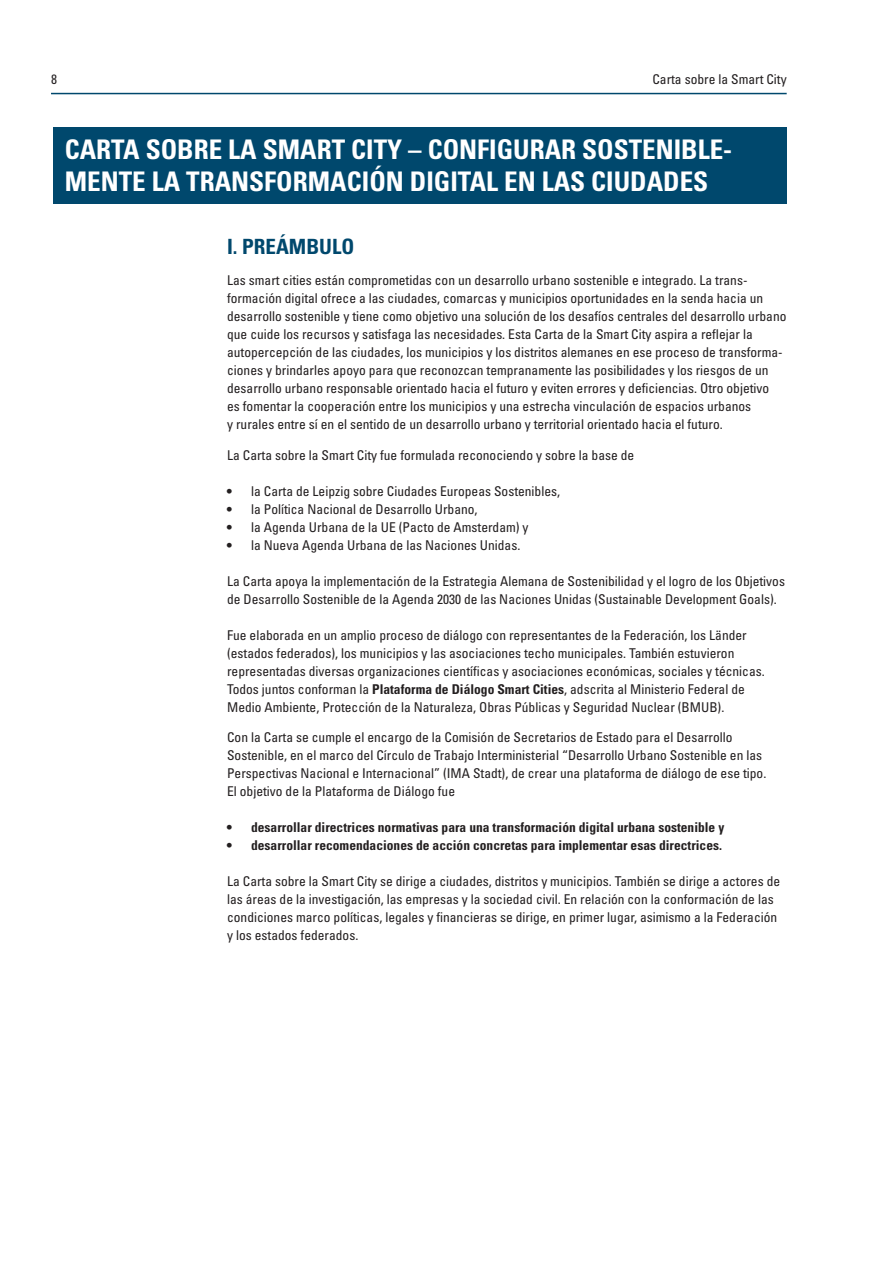
<style>
.page{position:relative;width:893px;height:1263px;background:#fff}
.page>*{position:absolute;margin:0;border:0;box-sizing:border-box;transform-origin:0 0}
.t1{font:700 condensed 27px/32.4px "Univers LT Pro";color:#fff}
.t2{font:700 condensed 21px "Univers LT Pro";color:#00486d}
.t3{font:condensed 13.5px/18px "Univers LT Pro";color:#231f20}
.t4{font:700 condensed 13.5px "Univers LT Pro";color:#231f20}
.s1{font-weight:700}
.s2{font-weight:400}
</style>
<div class="page">
<div style="left:53px;top:128px;width:734px;height:76px;background:#00486d"></div>
<hr style="left:51px;top:93px;width:736px;height:1px;background:#00486d">
<p class="t3" style="left:51px;top:72px;width:7px">8</p>
<p class="t3" style="left:652px;top:72px;width:136px">Carta sobre la Smart City</p>
<h1 class="t1" style="left:65px;top:135px;width:669px">CARTA SOBRE LA SMART CITY – CONFIGURAR SOSTENIBLE-<br>MENTE LA TRANSFORMACIÓN DIGITAL EN LAS CIUDADES</h1>
<h2 class="t2" style="left:227px;top:239px;width:129px">I. PREÁMBULO</h2>
<p class="t3" style="left:227px;top:272px;width:561px">Las smart cities están comprometidas con un desarrollo urbano sostenible e integrado. La trans&shy;formación digital ofrece a las ciudades, comarcas y municipios oportunidades en la senda hacia un desarrollo sostenible y tiene como objetivo una solución de los desafíos centrales del desarrollo urbano que cuide los recursos y satisfaga las necesidades. Esta Carta de la Smart City aspira a reflejar la autopercepción de las ciudades, los municipios y los distritos alemanes en ese proceso de transforma&shy;ciones y brindarles apoyo para que reconozcan tempranamente las posibilidades y los riesgos de un desarrollo urbano responsable orientado hacia el futuro y eviten errores y deficiencias. Otro objetivo<br>es fomentar la cooperación entre los municipios y una estrecha vinculación de espacios urbanos<br>y rurales entre sí en el sentido de un desarrollo urbano y territorial orientado hacia el futuro.</p>
<p class="t3" style="left:227px;top:447px;width:409px">La Carta sobre la Smart City fue formulada reconociendo y sobre la base de</p>
<p class="t3" style="left:227px;top:483px;width:334px">• la Carta de Leipzig sobre Ciudades Europeas Sostenibles,</p>
<p class="t3" style="left:227px;top:501px;width:252px">• la Política Nacional de Desarrollo Urbano,</p>
<p class="t3" style="left:227px;top:519px;width:303px">• la Agenda Urbana de la UE (Pacto de Amsterdam) y</p>
<p class="t3" style="left:227px;top:537px;width:295px">• la Nueva Agenda Urbana de las Naciones Unidas.</p>
<p class="t3" style="left:227px;top:573px;width:559px">La Carta apoya la implementación de la Estrategia Alemana de Sostenibilidad y el logro de los Objetivos de Desarrollo Sostenible de la Agenda 2030 de las Naciones Unidas (Sustainable Development Goals).</p>
<p class="t3" style="left:227px;top:627px;width:539px">Fue elaborada en un amplio proceso de diálogo con representantes de la Federación, los Länder (estados federados), los municipios y las asociaciones techo municipales. También estuvieron representadas diversas organizaciones científicas y asociaciones económicas, sociales y técnicas.<br>Todos juntos conforman la <span class="s1">Plataforma de Diálogo Smart Cities</span>, adscrita al Ministerio Federal de Medio Ambiente, Protección de la Naturaleza, Obras Públicas y Seguridad Nuclear (BMUB).</p>
<p class="t3" style="left:227px;top:730px;width:541px">Con la Carta se cumple el encargo de la Comisión de Secretarios de Estado para el Desarrollo Sostenible, en el marco del Círculo de Trabajo Interministerial “Desarrollo Urbano Sostenible en las Perspectivas Nacional e Internacional” (IMA Stadt), de crear una plataforma de diálogo de ese tipo.<br>El objetivo de la Plataforma de Diálogo fue</p>
<p class="t4" style="left:227px;top:823px;width:499px"><span class="s2">•</span> desarrollar directrices normativas para una transformación digital urbana sostenible y</p>
<p class="t4" style="left:227px;top:841px;width:496px"><span class="s2">•</span> desarrollar recomendaciones de acción concretas para implementar esas directrices.</p>
<p class="t3" style="left:227px;top:874px;width:555px">La Carta sobre la Smart City se dirige a ciudades, distritos y municipios. También se dirige a actores de las áreas de la investigación, las empresas y la sociedad civil. En relación con la conformación de las condiciones marco políticas, legales y financieras se dirige, en primer lugar, asimismo a la Federación y los estados federados.</p>
</div>
